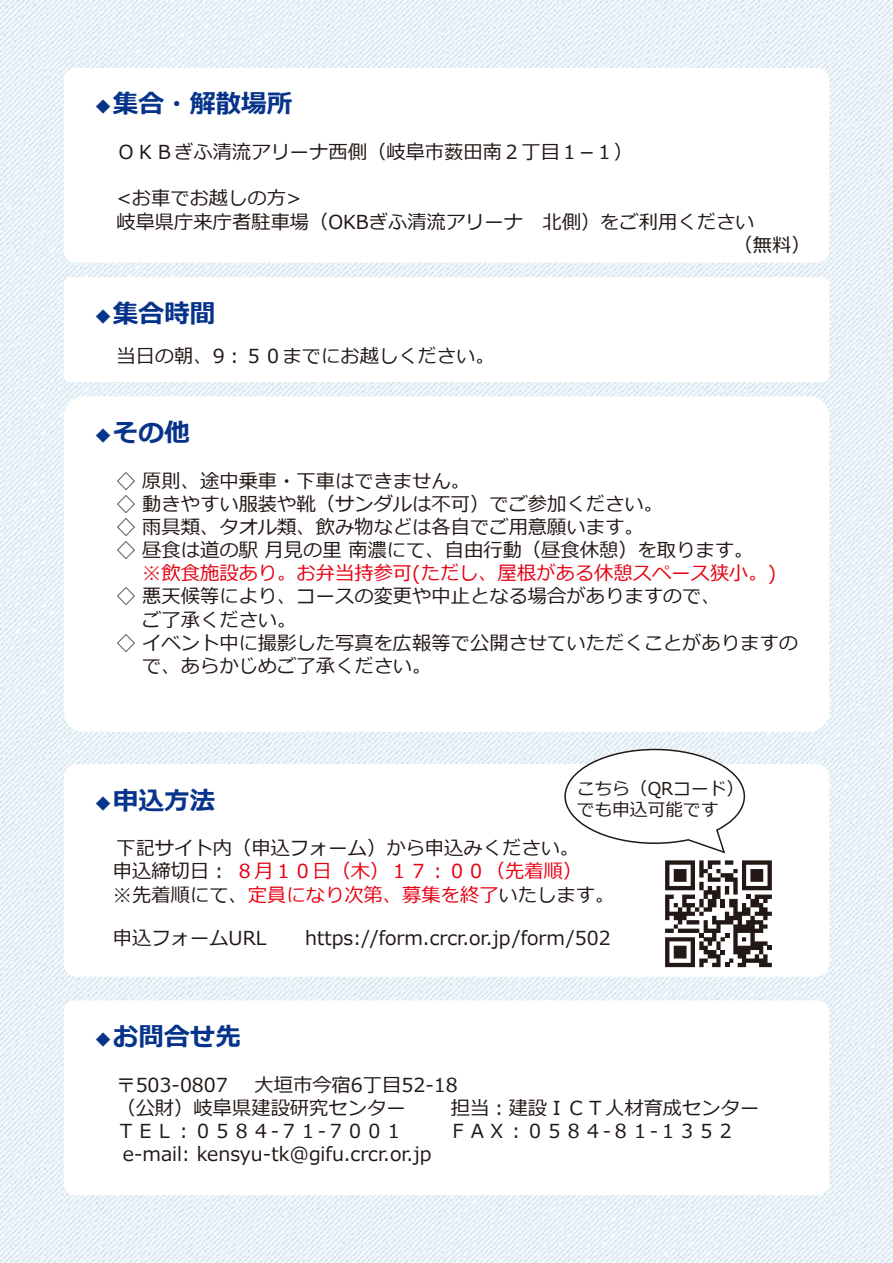
<style>
.page{position:relative;width:893px;height:1263px;background:#fff}
.page>*{position:absolute;margin:0;border:0;box-sizing:border-box;transform-origin:0 0}
.t1{font:700 25.65px "Meiryo";color:#07348b}
.t2{font:19.35px/23.1px "Meiryo";color:#221815}
.t3{font:19.35px "Meiryo";color:#e60012}
.t4{font:17.7px/21.1px "Meiryo";color:#221815}
.s1{font-size:19.35px}
.s2{color:#e60012}
</style>
<div class="page">
<img style="left:0;top:0;width:893px;height:1263px">
<div style="left:64px;top:764px;width:765px;height:213px;background:#fff;border-radius:13px"></div>
<svg style="left:551px;top:741px;width:203px;height:113px"></svg>
<div style="left:64px;top:1000px;width:765px;height:195px;background:#fff;border-radius:12px"></div>
<div style="left:64px;top:68px;width:765px;height:195px;background:#fff;border-radius:12px"></div>
<div style="left:64px;top:396px;width:765px;height:336px;background:#fff;border-radius:20px"></div>
<div style="left:64px;top:277px;width:765px;height:105px;background:#fff;border-radius:6px"></div>
<svg style="left:665px;top:860px;width:107px;height:107px"></svg>
<h1 class="t1" style="left:94px;top:86px;width:200px"><span class="s1">◆</span>集合・解散場所</h1>
<p class="t2" style="left:116px;top:142px;width:518px">ＯＫＢぎふ清流アリーナ西側（岐阜市薮田南２丁目１−１）</p>
<p class="t2" style="left:116px;top:188px;width:187px">&lt;お車でお越しの方&gt;</p>
<p class="t2" style="left:116px;top:211px;width:640px">岐阜県庁来庁者駐車場（OKBぎふ清流アリーナ 北側）をご利用ください</p>
<p class="t2" style="left:733px;top:234px;width:79px">（無料）</p>
<h1 class="t1" style="left:94px;top:296px;width:123px"><span class="s1">◆</span>集合時間</h1>
<p class="t2" style="left:116px;top:345px;width:380px">当日の朝、9：５０までにお越しください。</p>
<h1 class="t1" style="left:94px;top:415px;width:98px"><span class="s1">◆</span>その他</h1>
<p class="t2" style="left:116px;top:470px;width:638px">◇ 原則、途中乗車・下車はできません。<br>◇ 動きやすい服装や靴（サンダルは不可）でご参加ください。<br>◇ 雨具類、タオル類、飲み物などは各自でご用意願います。<br>◇ 昼食は道の駅月見の里南濃にて、自由行動（昼食休憩）を取ります。</p>
<p class="t3" style="left:142px;top:560px;width:636px">※飲食施設あり。お弁当持参可(ただし、屋根がある休憩スペース狭小。)</p>
<p class="t2" style="left:116px;top:586px;width:606px">◇ 悪天候等により、コースの変更や中止となる場合がありますので、</p>
<p class="t2" style="left:142px;top:609px;width:156px">ご了承ください。</p>
<p class="t2" style="left:116px;top:632px;width:683px">◇ イベント中に撮影した写真を広報等で公開させていただくことがありますの</p>
<p class="t2" style="left:142px;top:655px;width:291px">で、あらかじめご了承ください。</p>
<p class="t4" style="left:577px;top:779px;width:169px">こちら（QRコード）でも申込可能です</p>
<h1 class="t1" style="left:94px;top:782px;width:123px"><span class="s1">◆</span>申込方法</h1>
<p class="t2" style="left:113px;top:838px;width:503px">下記サイト内（申込フォーム）から申込みください。<br>申込締切日：<span class="s2">８月１０日（木）１７：００（先着順）<br></span>※先着順にて、<span class="s2">定員になり次第、募集を終了</span>いたします。</p>
<p class="t2" style="left:113px;top:927px;width:155px">申込フォームURL</p>
<p class="t2" style="left:305px;top:927px;width:307px">https://form.crcr.or.jp/form/502</p>
<h1 class="t1" style="left:94px;top:1019px;width:149px"><span class="s1">◆</span>お問合せ先</h1>
<p class="t2" style="left:116px;top:1074px;width:113px">〒503-0807</p>
<p class="t2" style="left:116px;top:1074px;width:343px;text-indent:138px">大垣市今宿6丁目52-18（公財）岐阜県建設研究センター</p>
<p class="t2" style="left:451px;top:1097px;width:310px">担当：建設ＩＣＴ人材育成センター</p>
<p class="t2" style="left:116px;top:1120px;width:288px">ＴＥＬ：０５８４-７１-７００１</p>
<p class="t2" style="left:448px;top:1120px;width:288px">ＦＡＸ：０５８４-８１-１３５２</p>
<p class="t2" style="left:123px;top:1143px;width:310px">e-mail: kensyu-tk@gifu.crcr.or.jp</p>
</div>
